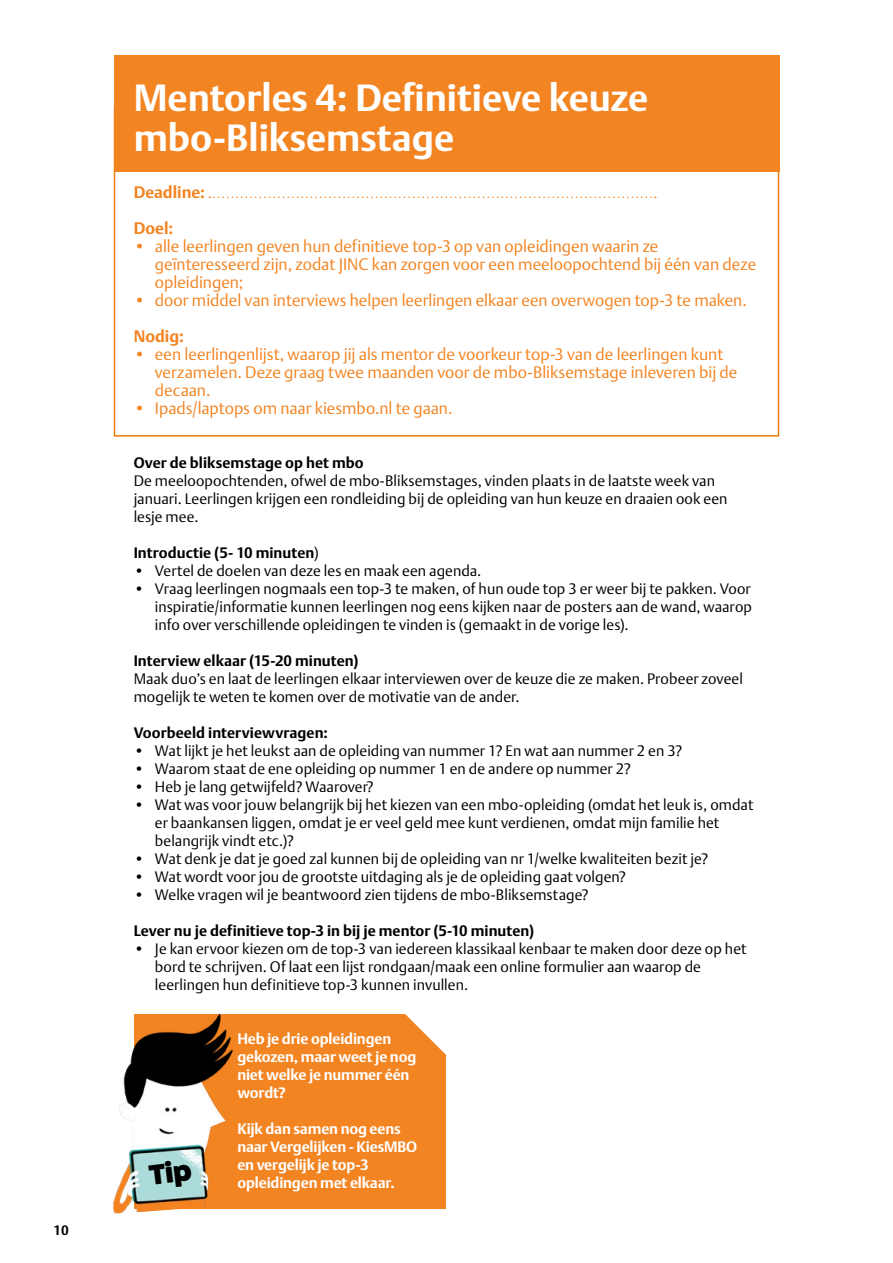
<style>
.page{position:relative;width:893px;height:1263px;background:#fff}
.page>*{position:absolute;margin:0;border:0;box-sizing:border-box;transform-origin:0 0}
.t1{font:700 37.5px/40.5px "DTL Argo T";color:#fff}
.t2{font:300 16.5px/18px "DTL Argo T";color:#f38422}
.t3{font:700 16.5px/36px "DTL Argo T";letter-spacing:.005em;color:#f38422}
.t4{font:300 15px/18px "DTL Argo T";color:#000}
.t5{font:700 15px "DTL Argo T";letter-spacing:.005em;color:#000}
.t6{font:700 15px/18px "DTL Argo T";letter-spacing:-.01em;color:#fff}
.t7{font:700 13.5px "DTL Argo T";color:#000}
.s1{font-weight:300}
.s2{font-weight:700}
</style>
<div class="page">
<div style="left:114px;top:56px;width:665px;height:116px;background:#f38422"></div>
<div style="left:134px;top:1014px;width:312px;height:195px;background:#f38422"></div>
<img style="left:113px;top:1013px;width:120px;height:201px">
<svg style="left:405px;top:1014px;width:41px;height:41px"></svg>
<svg style="left:209px;top:197px;width:447px;height:1px"></svg>
<svg style="left:148px;top:1160px;width:45px;height:27px"></svg>
<p class="t7" style="left:54px;top:1222px;width:17px">10</p>
<h1 class="t1" style="left:134px;top:77px;width:516px">Mentorles 4: Definitieve keuze mbo-Bliksemstage</h1>
<p class="t3" style="left:134px;top:174px;width:73px">Deadline:<br>Doel:</p>
<p class="t2" style="left:155px;top:237px;width:603px;text-indent:-21px">• alle leerlingen geven hun definitieve top-3 op van opleidingen waarin ze geïnteresseerd zijn, zodat JINC kan zorgen voor een meeloopochtend bij één van deze opleidingen;</p>
<p class="t2" style="left:134px;top:291px;width:615px">• door middel van interviews helpen leerlingen elkaar een overwogen top-3 te maken.</p>
<p class="t3" style="left:134px;top:318px;width:52px">Nodig:</p>
<p class="t2" style="left:155px;top:345px;width:584px;text-indent:-21px">• een leerlingenlijst, waarop jij als mentor de voorkeur top-3 van de leerlingen kunt verzamelen. Deze graag twee maanden voor de mbo-Bliksemstage inleveren bij de decaan.</p>
<p class="t2" style="left:134px;top:399px;width:320px">• Ipads/laptops om naar kiesmbo.nl te gaan.</p>
<p class="t5" style="left:134px;top:454px;width:232px">Over de bliksemstage op het mbo</p>
<p class="t4" style="left:134px;top:472px;width:595px">De meeloopochtenden, ofwel de mbo-Bliksemstages, vinden plaats in de laatste week van januari. Leerlingen krijgen een rondleiding bij de opleiding van hun keuze en draaien ook een lesje mee.</p>
<p class="t5" style="left:134px;top:544px;width:187px">Introductie (5- 10 minuten<span class="s1">)</span></p>
<p class="t4" style="left:134px;top:562px;width:349px">• Vertel de doelen van deze les en maak een agenda.</p>
<p class="t4" style="left:155px;top:580px;width:599px;text-align:justify;text-indent:-21px">• Vraag leerlingen nogmaals een top-3 te maken, of hun oude top 3 er weer bij te pakken. Voor inspiratie/informatie kunnen leerlingen nog eens kijken naar de posters aan de wand, waarop info over verschillende opleidingen te vinden is (gemaakt in de vorige les).</p>
<p class="t5" style="left:134px;top:652px;width:227px">Interview elkaar (15-20 minuten)</p>
<p class="t4" style="left:134px;top:670px;width:611px">Maak duo’s en laat de leerlingen elkaar interviewen over de keuze die ze maken. Probeer zoveel mogelijk te weten te komen over de motivatie van de ander.</p>
<p class="t5" style="left:134px;top:724px;width:196px">Voorbeeld interviewvragen:</p>
<p class="t4" style="left:134px;top:742px;width:550px">• Wat lijkt je het leukst aan de opleiding van nummer 1? En wat aan nummer 2 en 3?</p>
<p class="t4" style="left:134px;top:760px;width:499px">• Waarom staat de ene opleiding op nummer 1 en de andere op nummer 2?</p>
<p class="t4" style="left:134px;top:778px;width:241px">• Heb je lang getwijfeld? Waarover?</p>
<p class="t4" style="left:155px;top:796px;width:600px;text-indent:-21px">• Wat was voor jouw belangrijk bij het kiezen van een mbo-opleiding (omdat het leuk is, omdat er baankansen liggen, omdat je er veel geld mee kunt verdienen, omdat mijn familie het belangrijk vindt etc.)?</p>
<p class="t4" style="left:134px;top:850px;width:576px">• Wat denk je dat je goed zal kunnen bij de opleiding van nr 1/welke kwaliteiten bezit je?</p>
<p class="t4" style="left:134px;top:868px;width:494px">• Wat wordt voor jou de grootste uitdaging als je de opleiding gaat volgen?</p>
<p class="t4" style="left:134px;top:886px;width:457px">• Welke vragen wil je beantwoord zien tijdens de mbo-Bliksemstage?</p>
<p class="t5" style="left:134px;top:922px;width:402px">Lever nu je definitieve top-3 in bij je mentor (5-10 minuten)</p>
<p class="t4" style="left:155px;top:940px;width:593px;text-indent:-21px"><span class="s2">•</span> Je kan ervoor kiezen om de top-3 van iedereen klassikaal kenbaar te maken door deze op het bord te schrijven. Of laat een lijst rondgaan/maak een online formulier aan waarop de leerlingen hun definitieve top-3 kunnen invullen.</p>
<p class="t6" style="left:237px;top:1030px;width:180px">Heb je drie opleidingen gekozen, maar weet je nog niet welke je nummer één wordt?</p>
<p class="t6" style="left:237px;top:1120px;width:181px">Kijk dan samen nog eens naar Vergelijken - KiesMBO en vergelijk je top-3 opleidingen met elkaar.</p>
</div>
